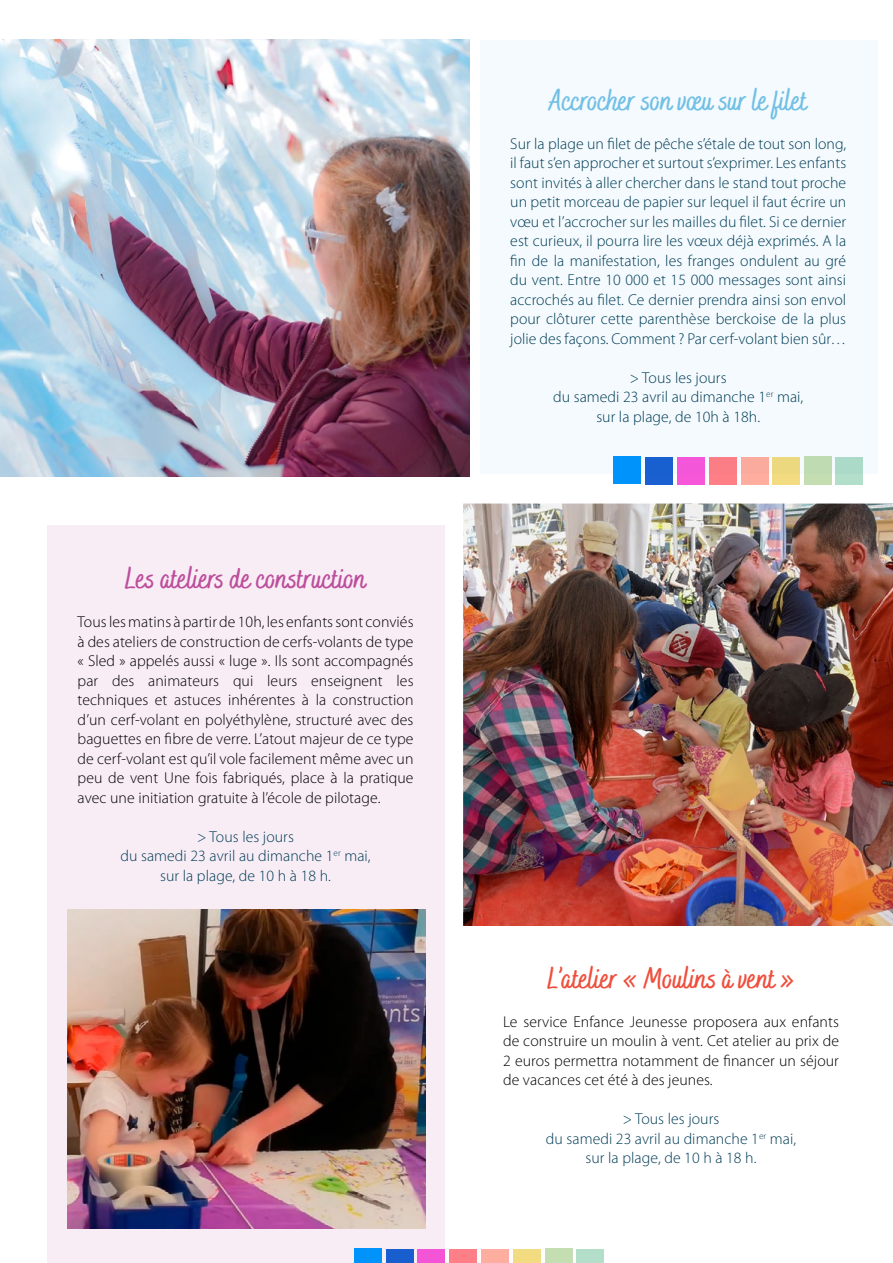
<style>
.page{position:relative;width:893px;height:1263px;background:#fff}
.page>*{position:absolute;margin:0;border:0;box-sizing:border-box;transform-origin:0 0}
.t1{font:700 30px "Bakerie Rough Condensed";color:#72c0e5}
.t2{font:700 30px "Bakerie Rough Condensed";letter-spacing:.005em;color:#bd4e9c}
.t3{font:700 30px "Bakerie Rough Condensed";letter-spacing:.005em;color:#ee4f3c}
.t4{font:300 15.75px/19.5px "Myriad Pro";letter-spacing:.005em;color:#003c56;text-align:center}
.t5{font:300 15.75px/19.5px "Myriad Pro";letter-spacing:.005em;color:#000;text-align:justify}
</style>
<div class="page">
<div style="left:47px;top:525px;width:397px;height:738px;background:#f8edf5"></div>
<div style="left:480px;top:40px;width:398px;height:434px;background:#f4fafd"></div>
<img style="left:0;top:39px;width:469px;height:437px">
<div style="left:835px;top:457px;width:28px;height:28px;background:#abdac8"></div>
<div style="left:804px;top:456px;width:28px;height:28px;background:#bedbb1"></div>
<div style="left:772px;top:457px;width:28px;height:27px;background:#ecd87e"></div>
<div style="left:741px;top:457px;width:28px;height:27px;background:#faab9e"></div>
<div style="left:709px;top:457px;width:27px;height:28px;background:#fb7e86"></div>
<div style="left:677px;top:457px;width:28px;height:27px;background:#f356d8"></div>
<div style="left:645px;top:457px;width:28px;height:27px;background:#185fd0"></div>
<div style="left:614px;top:456px;width:27px;height:28px;background:#0093fc"></div>
<div style="left:576px;top:1249px;width:28px;height:14px;background:#b3deca"></div>
<div style="left:545px;top:1249px;width:28px;height:14px;background:#c4deb2"></div>
<div style="left:513px;top:1249px;width:28px;height:14px;background:#f2db80"></div>
<div style="left:481px;top:1249px;width:28px;height:14px;background:#ffad9f"></div>
<div style="left:449px;top:1249px;width:28px;height:14px;background:#ff7f86"></div>
<div style="left:417px;top:1249px;width:28px;height:14px;background:#f454d6"></div>
<div style="left:386px;top:1249px;width:28px;height:14px;background:#195ecf"></div>
<div style="left:354px;top:1249px;width:28px;height:14px;background:#0093fc"></div>
<img style="left:463px;top:503px;width:430px;height:423px">
<img style="left:67px;top:910px;width:358px;height:319px">
<h1 class="t2" style="left:125px;top:560px;width:243px">Les ateliers de construction</h1>
<p class="t5" style="left:78px;top:612px;width:337px">Tous les matins à partir de 10h, les enfants sont conviés à des ateliers de construction de cerfs-volants de type « Sled » appelés aussi « luge ». Ils sont accompagnés par des animateurs qui leurs enseignent les techniques et astuces inhérentes à la construction d’un cerf-volant en polyéthylène, structuré avec des baguettes en fibre de verre. L’atout majeur de ce type de cerf-volant est qu’il vole facilement même avec un peu de vent Une fois fabriqués, place à la pratique avec une initiation gratuite à l’école de pilotage.</p>
<p class="t4" style="left:120px;top:826px;width:252px">&gt; Tous les jours<br>du samedi 23 avril au dimanche 1<sup>er</sup> mai, sur la plage, de 10 h à 18 h.</p>
<h1 class="t1" style="left:549px;top:82px;width:260px">Accrocher son vœu sur le filet</h1>
<p class="t4" style="left:510px;top:134px;width:337px;text-align:justify">Sur la plage un filet de pêche s’étale de tout son long, il faut s’en approcher et surtout s’exprimer. Les enfants sont invités à aller chercher dans le stand tout proche un petit morceau de papier sur lequel il faut écrire un vœu et l’accrocher sur les mailles du filet. Si ce dernier est curieux, il pourra lire les vœux déjà exprimés. A la fin de la manifestation, les franges ondulent au gré du vent. Entre 10 000 et 15 000 messages sont ainsi accrochés au filet. Ce dernier prendra ainsi son envol pour clôturer cette parenthèse berckoise de la plus jolie des façons. Comment ? Par cerf-volant bien sûr…</p>
<p class="t4" style="left:553px;top:368px;width:252px">&gt; Tous les jours<br>du samedi 23 avril au dimanche 1<sup>er</sup> mai, sur la plage, de 10h à 18h.</p>
<h1 class="t3" style="left:547px;top:960px;width:250px">L’atelier « Moulins à vent »</h1>
<p class="t5" style="left:503px;top:1012px;width:337px">Le service Enfance Jeunesse proposera aux enfants de construire un moulin à vent. Cet atelier au prix de 2 euros permettra notamment de financer un séjour de vacances cet été à des jeunes.</p>
<p class="t4" style="left:546px;top:1109px;width:252px">&gt; Tous les jours<br>du samedi 23 avril au dimanche 1<sup>er</sup> mai, sur la plage, de 10 h à 18 h.</p>
</div>
